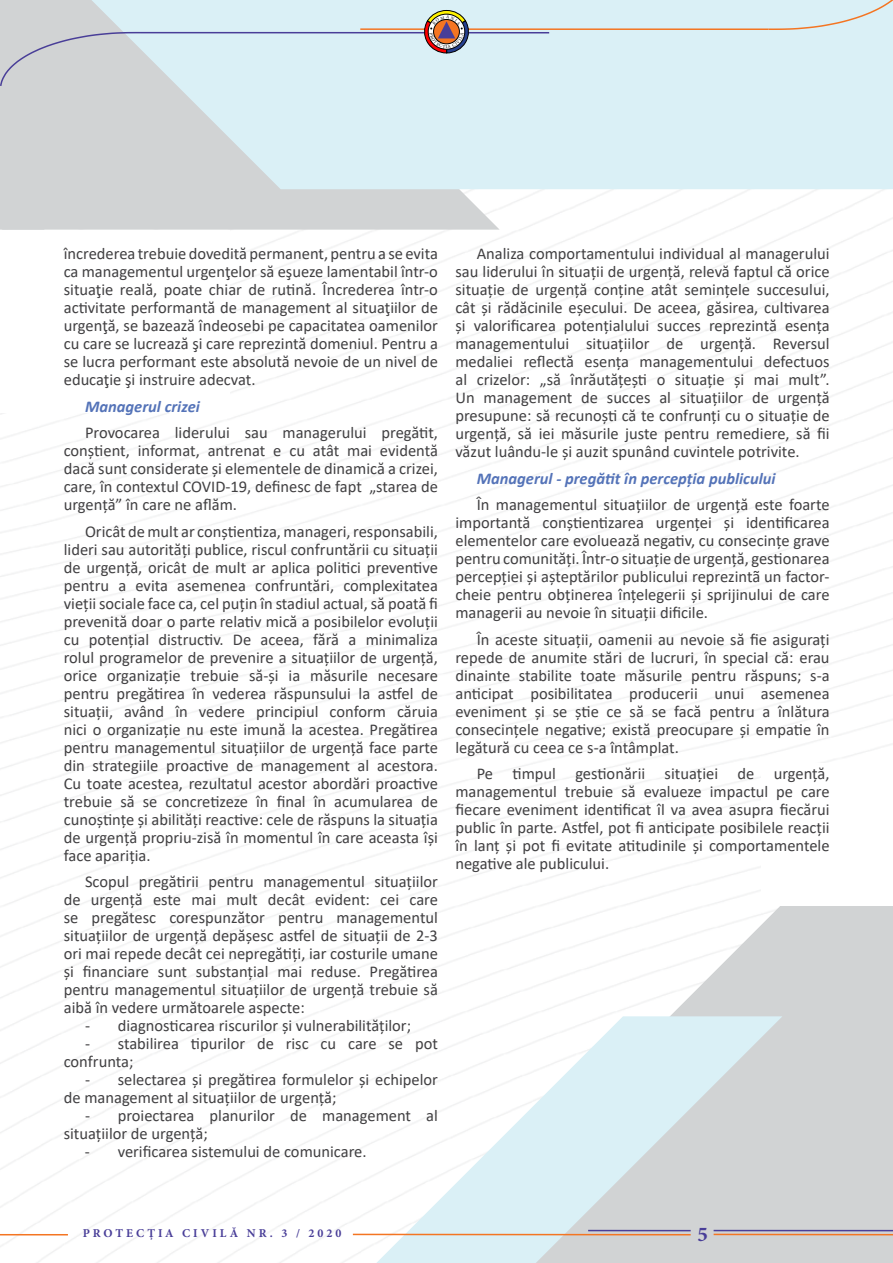
<style>
.page{position:relative;width:893px;height:1263px;background:#fff}
.page>*{position:absolute;margin:0;border:0;box-sizing:border-box;transform-origin:0 0}
.t1{font:700 21px "Minion Pro";color:#493e98}
.t2{font:16.5px/18px "Calibri";color:#414042;text-align:justify}
.t3{font:italic 700 16.5px "Calibri";color:#5473b8}
.t4{font:700 12px "Minion Pro";letter-spacing:.25em;color:#493e98}
</style>
<div class="page">
<svg style="left:423px;top:793px;width:470px;height:470px"></svg>
<svg style="left:355px;top:1016px;width:427px;height:247px"></svg>
<svg style="left:142px;top:189px;width:358px;height:41px;background:#d3d5d6"></svg>
<svg style="left:142px;top:0;width:751px;height:189px;background:#d9edf3"></svg>
<div style="left:761px;top:763px;width:132px;height:143px;background:#fff"></div>
<hr style="left:0;top:1234px;width:68px;height:1px;background:#f47522">
<hr style="left:714px;top:1230px;width:179px;height:1px;background:#493e98">
<hr style="left:714px;top:1234px;width:179px;height:1px;background:#f47522">
<hr style="left:588px;top:1230px;width:103px;height:1px;background:#493e98">
<hr style="left:353px;top:1234px;width:338px;height:1px;background:#f47522">
<hr style="left:360px;top:28px;width:408px;height:2px;background:#f47522">
<svg style="left:767px;top:0;width:126px;height:31px;background:#dbe9eb"></svg>
<hr style="left:141px;top:32px;width:408px;height:1px;background:#493e98">
<div style="left:0;top:0;width:142px;height:230px;background:#d1d3d4"></div>
<svg style="left:423px;top:10px;width:47px;height:43px"></svg>
<p class="t2" style="left:64px;top:244px;width:376px">încrederea trebuie dovedită permanent, pentru a se evita ca managementul urgenţelor să eşueze lamentabil într-o situaţie reală, poate chiar de rutină. Încrederea într-o activitate performantă de management al situaţiilor de urgenţă, se bazează îndeosebi pe capacitatea oamenilor cu care se lucrează şi care reprezintă domeniul. Pentru a se lucra performant este absolută nevoie de un nivel de educaţie şi instruire adecvat.</p>
<p class="t3" style="left:85px;top:394px;width:116px">Managerul crizei</p>
<p class="t2" style="left:64px;top:423px;width:376px;text-indent:21px">Provocarea liderului sau managerului pregătit, conștient, informat, antrenat e cu atât mai evidentă dacă sunt considerate și elementele de dinamică a crizei, care, în contextul COVID-19, definesc de fapt „starea de urgență” în care ne aflăm.</p>
<p class="t2" style="left:64px;top:522px;width:376px;text-indent:21px">Oricât de mult ar conștientiza, manageri, responsabili, lideri sau autorități publice, riscul confruntării cu situații de urgență, oricât de mult ar aplica politici preventive pentru a evita asemenea confruntări, complexitatea vieții sociale face ca, cel puțin în stadiul actual, să poată fi prevenită doar o parte relativ mică a posibilelor evoluții cu potențial distructiv. De aceea, fără a minimaliza rolul programelor de prevenire a situațiilor de urgență, orice organizație trebuie să-și ia măsurile necesare pentru pregătirea în vederea răspunsului la astfel de situații, având în vedere principiul conform căruia nici o organizație nu este imună la acestea. Pregătirea pentru managementul situațiilor de urgență face parte din strategiile proactive de management al acestora.<br>Cu toate acestea, rezultatul acestor abordări proactive trebuie să se concretizeze în final în acumularea de cunoștințe și abilități reactive: cele de răspuns la situația de urgență propriu-zisă în momentul în care aceasta își face apariția.</p>
<p class="t2" style="left:64px;top:872px;width:376px;text-indent:21px">Scopul pregătirii pentru managementul situațiilor de urgență este mai mult decât evident: cei care se pregătesc corespunzător pentru managementul situațiilor de urgență depășesc astfel de situații de 2-3 ori mai repede decât cei nepregătiți, iar costurile umane și financiare sunt substanțial mai reduse. Pregătirea pentru managementul situațiilor de urgență trebuie să aibă în vedere următoarele aspecte:</p>
<p class="t2" style="left:85px;top:1016px;width:328px">- diagnosticarea riscurilor și vulnerabilităților;</p>
<p class="t2" style="left:64px;top:1034px;width:376px;text-indent:21px">- stabilirea tipurilor de risc cu care se pot confrunta;</p>
<p class="t2" style="left:64px;top:1070px;width:376px;text-indent:21px">- selectarea și pregătirea formulelor și echipelor de management al situațiilor de urgență;</p>
<p class="t2" style="left:64px;top:1106px;width:376px;text-indent:21px">- proiectarea planurilor de management al situațiilor de urgență;</p>
<p class="t2" style="left:85px;top:1142px;width:283px">- verificarea sistemului de comunicare.</p>
<p class="t2" style="left:455px;top:244px;width:376px;text-indent:21px">Analiza comportamentului individual al managerului sau liderului în situații de urgență, relevă faptul că orice situație de urgență conține atât semințele succesului, cât și rădăcinile eșecului. De aceea, găsirea, cultivarea și valorificarea potențialului succes reprezintă esența managementului situațiilor de urgență. Reversul medaliei reflectă esența managementului defectuos al crizelor: „să înrăutățești o situație și mai mult”.<br>Un management de succes al situațiilor de urgență presupune: să recunoști că te confrunți cu o situație de urgență, să iei măsurile juste pentru remediere, să fii văzut luându-le și auzit spunând cuvintele potrivite.</p>
<p class="t3" style="left:477px;top:466px;width:300px">Managerul - pregătit în percepția publicului</p>
<p class="t2" style="left:455px;top:495px;width:376px;text-indent:21px">În managementul situațiilor de urgență este foarte importantă conștientizarea urgenței și identificarea elementelor care evoluează negativ, cu consecințe grave pentru comunități. Într-o situație de urgență, gestionarea percepției și așteptărilor publicului reprezintã un factor&shy;cheie pentru obținerea înțelegerii și sprijinului de care managerii au nevoie în situații dificile.</p>
<p class="t2" style="left:455px;top:630px;width:376px;text-indent:21px">În aceste situații, oamenii au nevoie să fie asigurați repede de anumite stări de lucruri, în special că: erau dinainte stabilite toate măsurile pentru răspuns; s-a anticipat posibilitatea producerii unui asemenea eveniment și se știe ce să se facă pentru a înlătura consecințele negative; există preocupare și empatie în legătură cu ceea ce s-a întâmplat.</p>
<p class="t2" style="left:455px;top:764px;width:376px;text-indent:21px">Pe timpul gestionării situației de urgență, managementul trebuie să evalueze impactul pe care fiecare eveniment identificat îl va avea asupra fiecărui public în parte. Astfel, pot fi anticipate posibilele reacții în lanț și pot fi evitate atitudinile și comportamentele negative ale publicului.</p>
<p class="t4" style="left:83px;top:1225px;width:260px">PROTECȚIA CIVILĂ NR. 3 / 2020</p>
<p class="t1" style="left:697px;top:1219px;width:12px">5</p>
</div>
